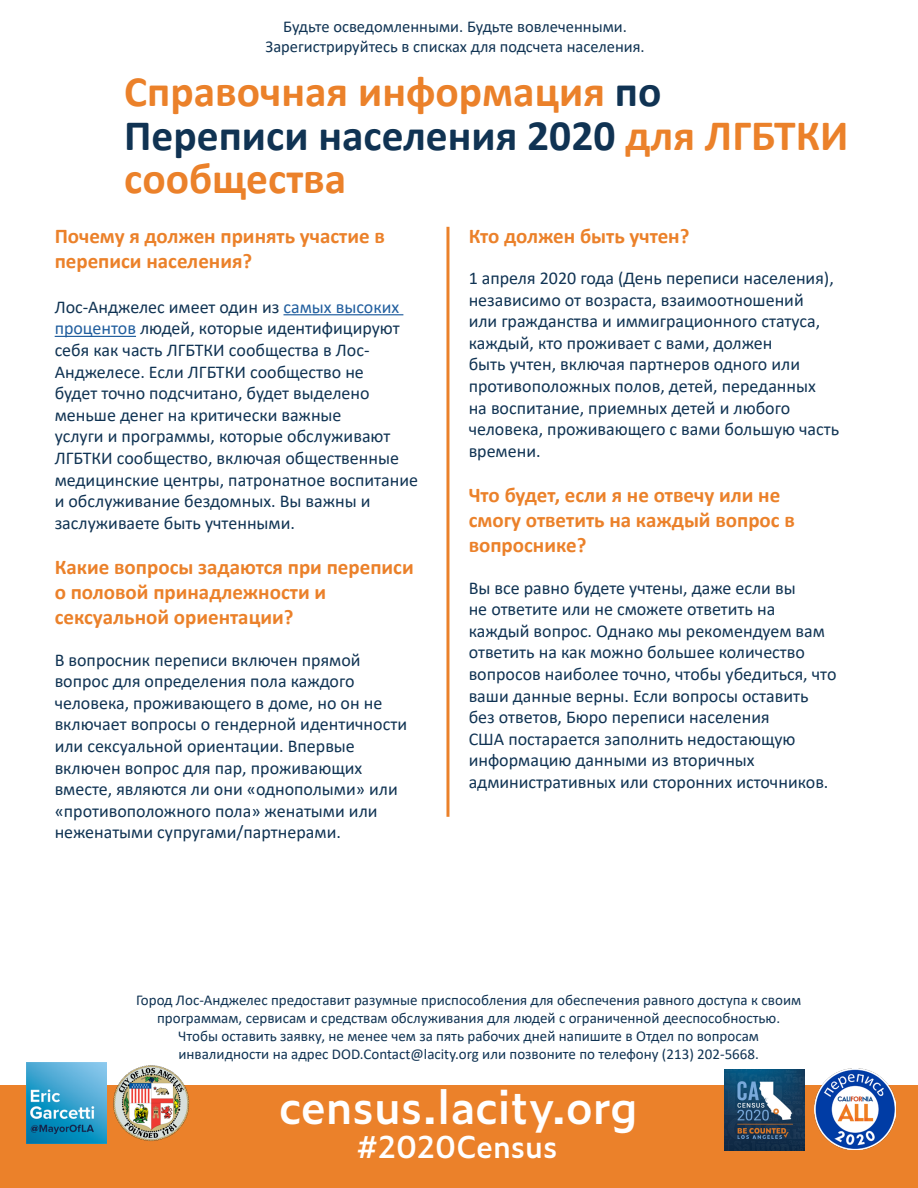
<style>
.page{position:relative;width:918px;height:1188px;background:#fff}
.page>*{position:absolute;margin:0;border:0;box-sizing:border-box;transform-origin:0 0}
.t1{font:600 45px "Zeitung Pro";color:#fff}
.t2{font:700 43.5px/43.5px "Calibri";color:#eb812a}
.t3{font:600 30px "Zeitung Pro";color:#fff}
.t4{font:700 21px/25.2px "Calibri";color:#eb812a}
.t5{font:18px/21.6px "Calibri";color:#103353}
.t6{font:16.5px/19.8px "Calibri";color:#103353;text-align:center}
.t7{font:15px/18px "Calibri";color:#103353;text-align:center}
.s1{color:#103353}
.s2{color:#215e9e}
</style>
<div class="page">
<div style="left:0;top:1085px;width:918px;height:103px;background:#eb812a"></div>
<hr style="left:446px;top:227px;width:3px;height:590px;background:#eb812a">
<hr style="left:283px;top:314px;width:120px;height:1px;background:#215e9e">
<hr style="left:55px;top:336px;width:81px;height:1px;background:#215e9e">
<img style="left:26px;top:1062px;width:81px;height:81px">
<img style="left:113px;top:1065px;width:76px;height:76px">
<img style="left:725px;top:1070px;width:80px;height:80px">
<img style="left:814px;top:1069px;width:81px;height:81px">
<p class="t6" style="left:266px;top:16px;width:381px">Будьте осведомленными. Будьте вовлеченными.<br>Зарегистрируйтесь в списках для подсчета населения.</p>
<h2 class="t2" style="left:124px;top:69px;width:726px">Справочная информация <span class="s1">по<br>Переписи населения 2020</span> для ЛГБТКИ сообщества</h2>
<p class="t4" style="left:55px;top:223px;width:332px">Почему я должен принять участие в переписи населения?</p>
<p class="t5" style="left:55px;top:296px;width:365px">Лос-Анджелес имеет один из <span class="s2">самых высоких процентов</span> людей, которые идентифицируют себя как часть ЛГБТКИ сообщества в Лос-Анджелесе. Если ЛГБТКИ сообщество не<br>будет точно подсчитано, будет выделено меньше денег на критически важные<br>услуги и программы, которые обслуживают ЛГБТКИ сообщество, включая общественные медицинские центры, патронатное воспитание и обслуживание бездомных. Вы важны и заслуживаете быть учтенными.</p>
<p class="t4" style="left:55px;top:554px;width:361px">Какие вопросы задаются при переписи о половой принадлежности и сексуальной ориентации?</p>
<p class="t5" style="left:55px;top:648px;width:354px">В вопросник переписи включен прямой вопрос для определения пола каждого человека, проживающего в доме, но он не включает вопросы о гендерной идентичности или сексуальной ориентации. Впервые включен вопрос для пар, проживающих вместе, являются ли они «однополыми» или «противоположного пола» женатыми или неженатыми супругами/партнерами.</p>
<p class="t4" style="left:469px;top:223px;width:222px">Кто должен быть учтен?</p>
<p class="t5" style="left:469px;top:267px;width:372px">1 апреля 2020 года (День переписи населения), независимо от возраста, взаимоотношений<br>или гражданства и иммиграционного статуса, каждый, кто проживает с вами, должен<br>быть учтен, включая партнеров одного или противоположных полов, детей, переданных<br>на воспитание, приемных детей и любого человека, проживающего с вами большую часть времени.</p>
<p class="t4" style="left:469px;top:482px;width:328px">Что будет, если я не отвечу или не смогу ответить на каждый вопрос в вопроснике?</p>
<p class="t5" style="left:469px;top:576px;width:369px">Вы все равно будете учтены, даже если вы<br>не ответите или не сможете ответить на каждый вопрос. Однако мы рекомендуем вам ответить на как можно большее количество вопросов наиболее точно, чтобы убедиться, что ваши данные верны. Если вопросы оставить без ответов, Бюро переписи населения<br>США постарается заполнить недостающую информацию данными из вторичных административных или сторонних источников.</p>
<p class="t7" style="left:136px;top:990px;width:667px">Город Лос-Анджелес предоставит разумные приспособления для обеспечения равного доступа к своим программам, сервисам и средствам обслуживания для людей с ограниченной дееспособностью.<br>Чтобы оставить заявку, не менее чем за пять рабочих дней напишите в Отдел по вопросам инвалидности на адрес DOD.Contact@lacity.org или позвоните по телефону (213) 202-5668.</p>
<h1 class="t1" style="left:279px;top:1073px;width:360px">census.lacity.org</h1>
<h3 class="t3" style="left:356px;top:1124px;width:202px">#2020Census</h3>
</div>
